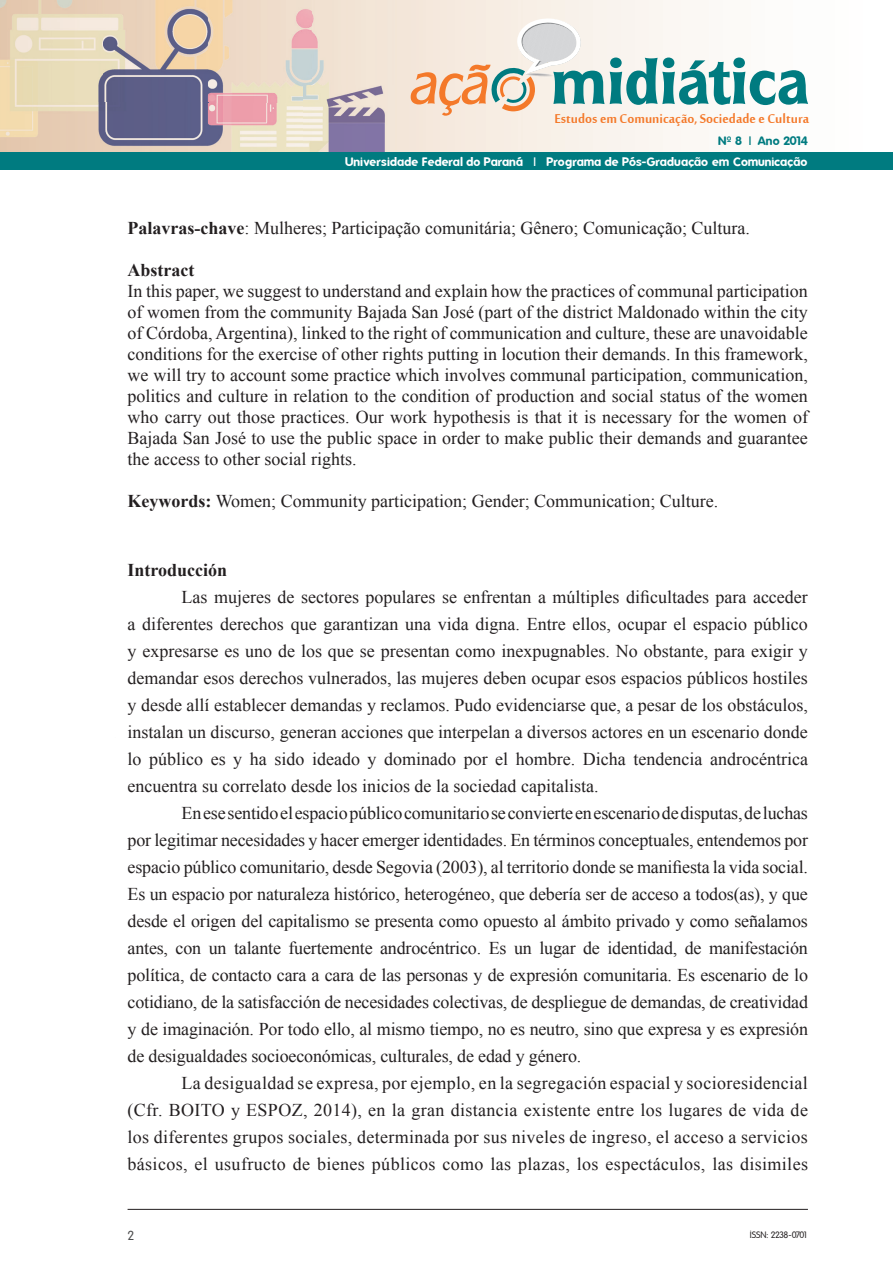
<style>
.page{position:relative;width:893px;height:1263px;background:#fff}
.page>*{position:absolute;margin:0;border:0;box-sizing:border-box;transform-origin:0 0}
.t1{font:19.5px "Mool Boran";color:#f4792a}
.t2{font:18px/27px "Times New Roman";color:#231f20;text-align:justify}
.t3{font:700 18px "Times New Roman";color:#231f20}
.t4{font:12.75px "Folks";color:#4b4c4d}
.t5{font:700 12px "Folks";letter-spacing:.01em;color:#fff}
.t6{font:700 12px "Folks";color:#007b80}
.t7{font:9px "Folks";letter-spacing:-.065em;color:#231f20}
.s1{font-weight:700}
</style>
<div class="page">
<hr style="left:128px;top:1209px;width:680px;height:1px;background:#231f20">
<svg style="left:520px;top:0;width:373px;height:153px"></svg>
<img style="left:0;top:0;width:520px;height:153px">
<img style="left:304px;top:86px;width:107px;height:67px">
<svg style="left:410px;top:18px;width:398px;height:98px"></svg>
<div style="left:0;top:153px;width:893px;height:17px;background:#007b80"></div>
<p class="t1" style="left:554px;top:105px;width:256px">Estudos em Comunicação, Sociedade e Cultura</p>
<p class="t5" style="left:345px;top:155px;width:464px">Universidade Federal do Paraná | Programa de Pós-Graduação em Comunicação</p>
<p class="t6" style="left:718px;top:133px;width:91px">Nº 8 | Ano 2014</p>
<p class="t2" style="left:128px;top:214px;width:624px"><span class="s1">Palavras-chave</span>: Mulheres; Participação comunitária; Gênero; Comunicação; Cultura.</p>
<p class="t3" style="left:128px;top:257px;width:68px">Abstract</p>
<p class="t2" style="left:128px;top:280px;width:682px;line-height:21px">In this paper, we suggest to understand and explain how the practices of communal participation of women from the community Bajada San José (part of the district Maldonado within the city of Córdoba, Argentina), linked to the right of communication and culture, these are unavoidable conditions for the exercise of other rights putting in locution their demands. In this framework, we will try to account some practice which involves communal participation, communication, politics and culture in relation to the condition of production and social status of the women who carry out those practices. Our work hypothesis is that it is necessary for the women of Bajada San José to use the public space in order to make public their demands and guarantee the access to other social rights.</p>
<p class="t2" style="left:128px;top:487px;width:592px"><span class="s1">Keywords:</span> Women; Community participation; Gender; Communication; Culture.</p>
<p class="t3" style="left:128px;top:558px;width:101px">Introducción</p>
<p class="t2" style="left:128px;top:583px;width:682px;text-indent:54px">Las mujeres de sectores populares se enfrentan a múltiples dificultades para acceder a diferentes derechos que garantizan una vida digna. Entre ellos, ocupar el espacio público y expresarse es uno de los que se presentan como inexpugnables. No obstante, para exigir y demandar esos derechos vulnerados, las mujeres deben ocupar esos espacios públicos hostiles y desde allí establecer demandas y reclamos. Pudo evidenciarse que, a pesar de los obstáculos, instalan un discurso, generan acciones que interpelan a diversos actores en un escenario donde lo público es y ha sido ideado y dominado por el hombre. Dicha tendencia androcéntrica encuentra su correlato desde los inicios de la sociedad capitalista.</p>
<p class="t2" style="left:128px;top:799px;width:682px;text-indent:54px">En ese sentido el espacio público comunitario se convierte en escenario de disputas, de luchas por legitimar necesidades y hacer emerger identidades. En términos conceptuales, entendemos por espacio público comunitario, desde Segovia (2003), al territorio donde se manifiesta la vida social.<br>Es un espacio por naturaleza histórico, heterogéneo, que debería ser de acceso a todos(as), y que desde el origen del capitalismo se presenta como opuesto al ámbito privado y como señalamos antes, con un talante fuertemente androcéntrico. Es un lugar de identidad, de manifestación política, de contacto cara a cara de las personas y de expresión comunitaria. Es escenario de lo cotidiano, de la satisfacción de necesidades colectivas, de despliegue de demandas, de creatividad y de imaginación. Por todo ello, al mismo tiempo, no es neutro, sino que expresa y es expresión de desigualdades socioeconómicas, culturales, de edad y género.</p>
<p class="t2" style="left:128px;top:1069px;width:682px;text-indent:54px">La desigualdad se expresa, por ejemplo, en la segregación espacial y socioresidencial (Cfr. BOITO y ESPOZ, 2014), en la gran distancia existente entre los lugares de vida de los diferentes grupos sociales, determinada por sus niveles de ingreso, el acceso a servicios básicos, el usufructo de bienes públicos como las plazas, los espectáculos, las disimiles</p>
<p class="t4" style="left:128px;top:1229px;width:8px">2</p>
<p class="t7" style="left:750px;top:1230px;width:60px">ISSN: 2238-0701</p>
</div>
